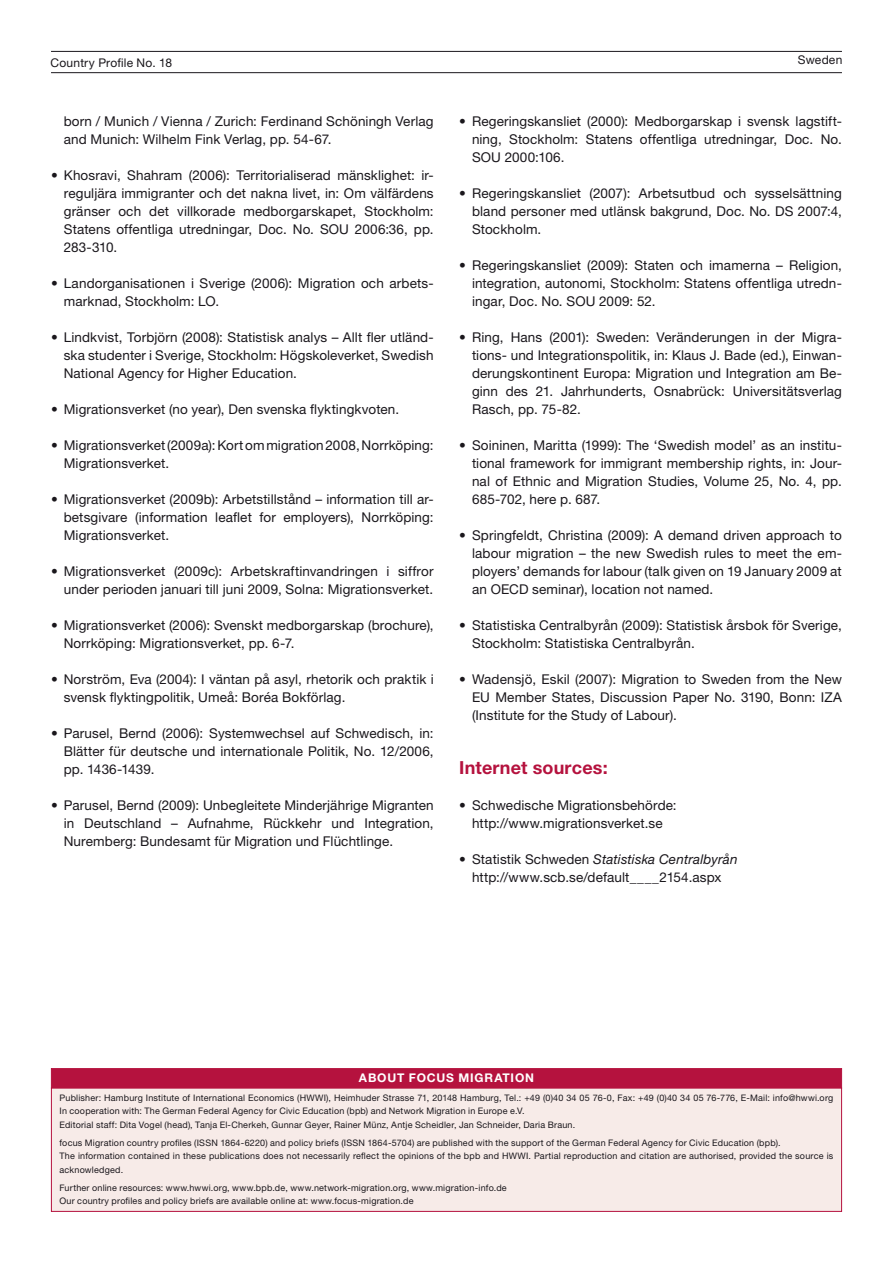
<style>
.page{position:relative;width:893px;height:1263px;background:#fff}
.page>*{position:absolute;margin:0;border:0;box-sizing:border-box;transform-origin:0 0}
.t1{font:700 18px "Helvetica Neue LT Pro";letter-spacing:.01em;color:#b5123e}
.t2{font:13.5px/18px "Helvetica Neue LT Pro";letter-spacing:.01em;color:#1a171c;text-align:justify}
.t3{font:12px "Helvetica Neue LT Pro";letter-spacing:.015em;color:#1a171c}
.t4{font:700 12px "Helvetica Neue LT Pro";letter-spacing:.065em;color:#fff}
.t5{font:9px/13.5px "Helvetica Neue LT Pro";letter-spacing:.02em;color:#1a171c}
.s1{font-style:italic}
</style>
<div class="page">
<hr style="left:51px;top:51px;width:791px;height:1px;background:#1a171c">
<hr style="left:51px;top:72px;width:791px;height:1px;background:#1a171c">
<div style="left:51px;top:1068px;width:791px;height:20px;background:#b5123e;border:1px solid #b5123e"></div>
<div style="left:51px;top:1088px;width:791px;height:124px;background:#f7ebe8;border:1px solid #b5123e"></div>
<p class="t3" style="left:51px;top:56px;width:123px">Country Profile No. 18</p>
<p class="t3" style="left:798px;top:53px;width:46px">Sweden</p>
<p class="t2" style="left:64px;top:112px;width:371px">born / Munich / Vienna / Zurich: Ferdinand Schöningh Verlag and Munich: Wilhelm Fink Verlag, pp. 54-67.</p>
<p class="t2" style="left:64px;top:166px;width:371px;text-indent:-13px">• Khosravi, Shahram (2006): Territorialiserad mänsklighet: ir&shy;reguljära immigranter och det nakna livet, in: Om välfärdens gränser och det villkorade medborgarskapet, Stockholm:<br>Statens offentliga utredningar, Doc. No. SOU 2006:36, pp.<br>283-310.</p>
<p class="t2" style="left:64px;top:274px;width:371px;text-indent:-13px">• Landorganisationen i Sverige (2006): Migration och arbets&shy;marknad, Stockholm: LO.</p>
<p class="t2" style="left:64px;top:328px;width:371px;text-indent:-13px">• Lindkvist, Torbjörn (2008): Statistisk analys – Allt fler utländ&shy;ska studenter i Sverige, Stockholm: Högskoleverket, Swedish National Agency for Higher Education.</p>
<p class="t2" style="left:51px;top:400px;width:350px">• Migrationsverket (no year), Den svenska flyktingkvoten.</p>
<p class="t2" style="left:64px;top:436px;width:371px;text-indent:-13px">• Migrationsverket (2009a): Kort om migration 2008, Norrköping:<br>Migrationsverket.</p>
<p class="t2" style="left:64px;top:490px;width:371px;text-indent:-13px">• Migrationsverket (2009b): Arbetstillstånd – information till ar&shy;betsgivare (information leaflet for employers), Norrköping:<br>Migrationsverket.</p>
<p class="t2" style="left:51px;top:562px;width:384px;text-align:right">• Migrationsverket (2009c): Arbetskraftinvandringen i siffror under perioden januari till juni 2009, Solna: Migrationsverket.</p>
<p class="t2" style="left:64px;top:616px;width:371px;text-indent:-13px">• Migrationsverket (2006): Svenskt medborgarskap (brochure),<br>Norrköping: Migrationsverket, pp. 6-7.</p>
<p class="t2" style="left:64px;top:670px;width:371px;text-indent:-13px">• Norström, Eva (2004): I väntan på asyl, rhetorik och praktik i svensk flyktingpolitik, Umeå: Boréa Bokförlag.</p>
<p class="t2" style="left:64px;top:724px;width:371px;text-indent:-13px">• Parusel, Bernd (2006): Systemwechsel auf Schwedisch, in:<br>Blätter für deutsche und internationale Politik, No. 12/2006, pp. 1436-1439.</p>
<p class="t2" style="left:64px;top:796px;width:371px;text-indent:-13px">• Parusel, Bernd (2009): Unbegleitete Minderjährige Migranten in Deutschland – Aufnahme, Rückkehr und Integration, Nuremberg: Bundesamt für Migration und Flüchtlinge.</p>
<p class="t2" style="left:472px;top:112px;width:371px;text-indent:-13px">• Regeringskansliet (2000): Medborgarskap i svensk lagstift&shy;ning, Stockholm: Statens offentliga utredningar, Doc. No.<br>SOU 2000:106.</p>
<p class="t2" style="left:472px;top:184px;width:371px;text-indent:-13px">• Regeringskansliet (2007): Arbetsutbud och sysselsättning bland personer med utlänsk bakgrund, Doc. No. DS 2007:4, Stockholm.</p>
<p class="t2" style="left:472px;top:256px;width:371px;text-indent:-13px">• Regeringskansliet (2009): Staten och imamerna – Religion, integration, autonomi, Stockholm: Statens offentliga utredn&shy;ingar, Doc. No. SOU 2009: 52.</p>
<p class="t2" style="left:472px;top:328px;width:371px;text-indent:-13px">• Ring, Hans (2001): Sweden: Veränderungen in der Migra&shy;tions- und Integrationspolitik, in: Klaus J. Bade (ed.), Einwan&shy;derungskontinent Europa: Migration und Integration am Be&shy;ginn des 21. Jahrhunderts, Osnabrück: Universitätsverlag Rasch, pp. 75-82.</p>
<p class="t2" style="left:472px;top:436px;width:371px;text-indent:-13px">• Soininen, Maritta (1999): The ‘Swedish model’ as an institu&shy;tional framework for immigrant membership rights, in: Jour&shy;nal of Ethnic and Migration Studies, Volume 25, No. 4, pp.<br>685-702, here p. 687.</p>
<p class="t2" style="left:472px;top:526px;width:371px;text-indent:-13px">• Springfeldt, Christina (2009): A demand driven approach to labour migration – the new Swedish rules to meet the em&shy;ployers’ demands for labour (talk given on 19 January 2009 at an OECD seminar), location not named.</p>
<p class="t2" style="left:472px;top:616px;width:371px;text-indent:-13px">• Statistiska Centralbyrån (2009): Statistisk årsbok för Sverige,<br>Stockholm: Statistiska Centralbyrån.</p>
<p class="t2" style="left:472px;top:670px;width:371px;text-indent:-13px">• Wadensjö, Eskil (2007): Migration to Sweden from the New EU Member States, Discussion Paper No. 3190, Bonn: IZA (Institute for the Study of Labour).</p>
<h1 class="t1" style="left:459px;top:756px;width:150px">Internet sources:</h1>
<p class="t2" style="left:459px;top:796px;width:219px;text-align:center">• Schwedische Migrationsbehörde: http://www.migrationsverket.se</p>
<p class="t2" style="left:459px;top:850px;width:280px;text-align:center">• Statistik Schweden <span class="s1">Statistiska Centralbyrån </span>http://www.scb.se/default____2154.aspx</p>
<p class="t4" style="left:359px;top:1071px;width:177px">ABOUT FOCUS MIGRATION</p>
<p class="t5" style="left:60px;top:1090px;width:775px">Publisher: Hamburg Institute of International Economics (HWWI), Heimhuder Strasse 71, 20148 Hamburg, Tel.: +49 (0)40 34 05 76-0, Fax: +49 (0)40 34 05 76-776, E-Mail: info@hwwi.org<br>In cooperation with: The German Federal Agency for Civic Education (bpb) and Network Migration in Europe e.V.<br>Editorial staff: Dita Vogel (head), Tanja El-Cherkeh, Gunnar Geyer, Rainer Münz, Antje Scheidler, Jan Schneider, Daria Braun.</p>
<p class="t5" style="left:60px;top:1135px;width:775px">focus Migration country profiles (ISSN 1864-6220) and policy briefs (ISSN 1864-5704) are published with the support of the German Federal Agency for Civic Education (bpb).<br>The information contained in these publications does not necessarily reflect the opinions of the bpb and HWWI. Partial reproduction and citation are authorised, provided the source is acknowledged.</p>
<p class="t5" style="left:60px;top:1180px;width:449px">Further online resources: www.hwwi.org, www.bpb.de, www.network-migration.org, www.migration-info.de<br>Our country profiles and policy briefs are available online at: www.focus-migration.de</p>
</div>
